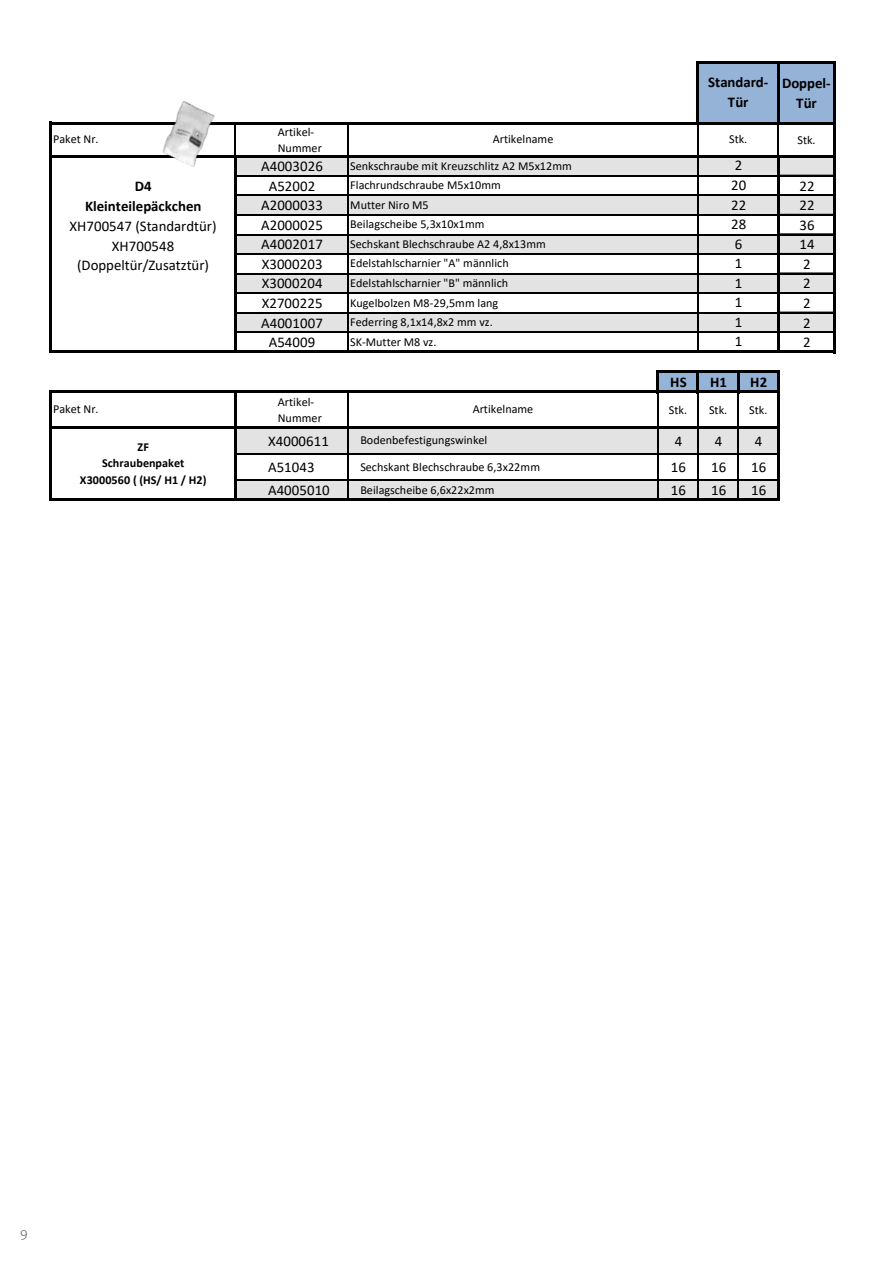
<style>
.page{position:relative;width:893px;height:1263px;background:#fff}
.page>*{position:absolute;margin:0;border:0;box-sizing:border-box;transform-origin:0 0}
.t1{font:14.85px/19.5px "Calibri";letter-spacing:.005em;color:#000}
.t2{font:700 14.85px/19.5px "Calibri";letter-spacing:-.005em;color:#000;text-align:center}
.t3{font:300 13.5px "The Sans";color:#706f6f}
.t4{font:12.15px/19.5px "Calibri";color:#000}
.t5{font:700 12.15px/16.2px "Calibri";letter-spacing:.005em;color:#000;text-align:center}
</style>
<div class="page">
<div style="left:698px;top:63px;width:137px;height:60px;background:#95b3d7"></div>
<div style="left:235px;top:156px;width:600px;height:20px;background:#e3e3e3"></div>
<div style="left:235px;top:195px;width:600px;height:20px;background:#e3e3e3"></div>
<div style="left:235px;top:234px;width:600px;height:20px;background:#e3e3e3"></div>
<div style="left:235px;top:274px;width:600px;height:19px;background:#e3e3e3"></div>
<div style="left:235px;top:313px;width:600px;height:19px;background:#e3e3e3"></div>
<div style="left:658px;top:371px;width:120px;height:21px;background:#95b3d7"></div>
<div style="left:235px;top:428px;width:543px;height:26px;background:#e3e3e3"></div>
<div style="left:235px;top:480px;width:543px;height:20px;background:#e3e3e3"></div>
<hr style="left:697px;top:61px;width:2px;height:63px;background:#000">
<hr style="left:777px;top:64px;width:2px;height:60px;background:#000">
<hr style="left:347px;top:124px;width:2px;height:31px;background:#000">
<hr style="left:697px;top:124px;width:2px;height:31px;background:#000">
<hr style="left:777px;top:124px;width:2px;height:31px;background:#000">
<hr style="left:236px;top:175px;width:541px;height:1px;background:#000">
<hr style="left:236px;top:195px;width:541px;height:1px;background:#000">
<hr style="left:236px;top:214px;width:541px;height:2px;background:#000">
<hr style="left:236px;top:234px;width:541px;height:1px;background:#000">
<hr style="left:236px;top:253px;width:541px;height:2px;background:#000">
<hr style="left:236px;top:273px;width:541px;height:1px;background:#000">
<hr style="left:236px;top:292px;width:541px;height:2px;background:#000">
<hr style="left:236px;top:312px;width:541px;height:1px;background:#000">
<hr style="left:236px;top:332px;width:541px;height:1px;background:#000">
<hr style="left:697px;top:158px;width:2px;height:192px;background:#000">
<hr style="left:777px;top:158px;width:2px;height:195px;background:#000">
<hr style="left:50px;top:122px;width:2px;height:231px;background:#000">
<hr style="left:234px;top:158px;width:2px;height:195px;background:#000">
<hr style="left:347px;top:158px;width:2px;height:192px;background:#000">
<hr style="left:656px;top:370px;width:3px;height:23px;background:#000">
<hr style="left:697px;top:373px;width:2px;height:20px;background:#000">
<hr style="left:737px;top:373px;width:2px;height:20px;background:#000">
<hr style="left:347px;top:393px;width:2px;height:34px;background:#000">
<hr style="left:657px;top:393px;width:1px;height:34px;background:#000">
<hr style="left:697px;top:393px;width:2px;height:34px;background:#000">
<hr style="left:737px;top:393px;width:2px;height:34px;background:#000">
<hr style="left:697px;top:429px;width:2px;height:69px;background:#000">
<hr style="left:777px;top:373px;width:2px;height:128px;background:#000">
<hr style="left:833px;top:64px;width:3px;height:289px;background:#000">
<hr style="left:50px;top:390px;width:2px;height:111px;background:#000">
<hr style="left:234px;top:393px;width:2px;height:108px;background:#000">
<hr style="left:347px;top:429px;width:2px;height:69px;background:#000">
<hr style="left:657px;top:429px;width:1px;height:69px;background:#000">
<hr style="left:737px;top:429px;width:2px;height:69px;background:#000">
<hr style="left:699px;top:61px;width:137px;height:3px;background:#000">
<hr style="left:52px;top:122px;width:784px;height:2px;background:#000">
<hr style="left:52px;top:155px;width:784px;height:3px;background:#000">
<hr style="left:779px;top:175px;width:54px;height:1px;background:#000">
<hr style="left:779px;top:194px;width:54px;height:1px;background:#000">
<hr style="left:779px;top:195px;width:54px;height:1px;background:#000">
<hr style="left:779px;top:214px;width:54px;height:2px;background:#000">
<hr style="left:779px;top:234px;width:54px;height:1px;background:#000">
<hr style="left:779px;top:253px;width:54px;height:2px;background:#000">
<hr style="left:779px;top:273px;width:54px;height:1px;background:#000">
<hr style="left:779px;top:292px;width:54px;height:2px;background:#000">
<hr style="left:779px;top:312px;width:54px;height:1px;background:#000">
<hr style="left:779px;top:331px;width:54px;height:1px;background:#000">
<hr style="left:779px;top:332px;width:54px;height:1px;background:#000">
<hr style="left:52px;top:350px;width:784px;height:3px;background:#000">
<hr style="left:659px;top:370px;width:120px;height:3px;background:#000">
<hr style="left:52px;top:390px;width:727px;height:3px;background:#000">
<hr style="left:52px;top:427px;width:727px;height:2px;background:#000">
<hr style="left:236px;top:453px;width:541px;height:2px;background:#000">
<hr style="left:236px;top:479px;width:541px;height:2px;background:#000">
<hr style="left:52px;top:498px;width:727px;height:3px;background:#000">
<img style="left:129px;top:101px;width:118px;height:92px">
<p class="t2" style="left:708px;top:72px;width:62px">Standard-<br>Tür</p>
<p class="t4" style="left:729px;top:129px;width:20px">Stk.</p>
<p class="t2" style="left:782px;top:73px;width:50px">Doppel-<br>Tür</p>
<p class="t4" style="left:278px;top:123px;width:46px;line-height:16.2px">Artikel-<br>Nummer</p>
<p class="t4" style="left:797px;top:130px;width:20px">Stk.</p>
<p class="t1" style="left:261px;top:156px;width:63px">A4003026</p>
<p class="t4" style="left:350px;top:156px;width:223px">Senkschraube mit Kreuzschlitz A2 M5x12mm</p>
<p class="t1" style="left:269px;top:176px;width:48px">A52002</p>
<p class="t1" style="left:799px;top:176px;width:17px">22</p>
<p class="t1" style="left:261px;top:195px;width:63px">A2000033</p>
<p class="t1" style="left:799px;top:195px;width:17px">22</p>
<p class="t1" style="left:261px;top:215px;width:63px">A2000025</p>
<p class="t1" style="left:799px;top:215px;width:17px">36</p>
<p class="t1" style="left:261px;top:234px;width:63px">A4002017</p>
<p class="t1" style="left:799px;top:234px;width:17px">14</p>
<p class="t1" style="left:262px;top:254px;width:62px">X3000203</p>
<p class="t1" style="left:803px;top:254px;width:9px">2</p>
<p class="t1" style="left:262px;top:273px;width:62px">X3000204</p>
<p class="t1" style="left:803px;top:273px;width:9px">2</p>
<p class="t1" style="left:262px;top:293px;width:62px">X2700225</p>
<p class="t1" style="left:803px;top:293px;width:9px">2</p>
<p class="t1" style="left:261px;top:313px;width:63px">A4001007</p>
<p class="t1" style="left:803px;top:313px;width:9px">2</p>
<p class="t1" style="left:269px;top:332px;width:48px">A54009</p>
<p class="t1" style="left:803px;top:332px;width:9px">2</p>
<p class="t2" style="left:670px;top:372px;width:18px">HS</p>
<p class="t2" style="left:710px;top:372px;width:18px">H1</p>
<p class="t2" style="left:750px;top:372px;width:18px">H2</p>
<p class="t4" style="left:278px;top:394px;width:46px;line-height:16.2px">Artikel-<br>Nummer</p>
<p class="t4" style="left:669px;top:400px;width:20px">Stk.</p>
<p class="t4" style="left:709px;top:400px;width:20px">Stk.</p>
<p class="t4" style="left:749px;top:400px;width:20px">Stk.</p>
<p class="t1" style="left:268px;top:431px;width:62px">X4000611</p>
<p class="t1" style="left:675px;top:431px;width:9px">4</p>
<p class="t1" style="left:715px;top:431px;width:9px">4</p>
<p class="t1" style="left:755px;top:431px;width:9px">4</p>
<p class="t1" style="left:268px;top:457px;width:48px">A51043</p>
<p class="t1" style="left:671px;top:457px;width:17px">16</p>
<p class="t1" style="left:711px;top:457px;width:17px">16</p>
<p class="t1" style="left:751px;top:457px;width:17px">16</p>
<p class="t1" style="left:268px;top:480px;width:63px">A4005010</p>
<p class="t1" style="left:671px;top:480px;width:17px">16</p>
<p class="t1" style="left:711px;top:480px;width:17px">16</p>
<p class="t1" style="left:751px;top:480px;width:17px">16</p>
<p class="t4" style="left:53px;top:129px;width:47px">Paket Nr.</p>
<p class="t4" style="left:493px;top:129px;width:62px">Artikelname</p>
<p class="t1" style="left:731px;top:155px;width:17px">2<br>20</p>
<p class="t4" style="left:350px;top:175px;width:152px">Flachrundschraube M5x10mm</p>
<p class="t2" style="left:85px;top:175px;width:118px;line-height:20.7px">D4<br>Kleinteilepäckchen</p>
<p class="t1" style="left:69px;top:216px;width:149px;text-align:center">XH700547 (Standardtür)<br>XH700548 (Doppeltür/Zusatztür)</p>
<p class="t1" style="left:731px;top:194px;width:17px">22<br>28<br>6<br>1</p>
<p class="t4" style="left:350px;top:195px;width:197px">Mutter Niro M5<br>Beilagscheibe 5,3x10x1mm<br>Sechskant Blechschraube A2 4,8x13mm<br>Edelstahlscharnier "A" männlich<br>Edelstahlscharnier "B" männlich</p>
<p class="t1" style="left:735px;top:273px;width:9px">1</p>
<p class="t1" style="left:735px;top:292px;width:9px;text-align:justify">1<br>1<br>1</p>
<p class="t4" style="left:350px;top:292px;width:150px">Kugelbolzen M8-29,5mm lang<br>Federring 8,1x14,8x2 mm vz.</p>
<p class="t4" style="left:350px;top:332px;width:88px">SK-Mutter M8 vz.</p>
<p class="t4" style="left:53px;top:399px;width:47px">Paket Nr.</p>
<p class="t4" style="left:473px;top:399px;width:62px">Artikelname</p>
<p class="t4" style="left:360px;top:430px;width:129px">Bodenbefestigungswinkel</p>
<p class="t5" style="left:80px;top:439px;width:128px">ZF<br>Schraubenpaket<br>X3000560 ( (HS/ H1 / H2)</p>
<p class="t4" style="left:360px;top:455px;width:181px;line-height:23px">Sechskant Blechschraube 6,3x22mm<br>Beilagscheibe 6,6x22x2mm</p>
<p class="t3" style="left:20px;top:1221px;width:9px">9</p>
</div>
